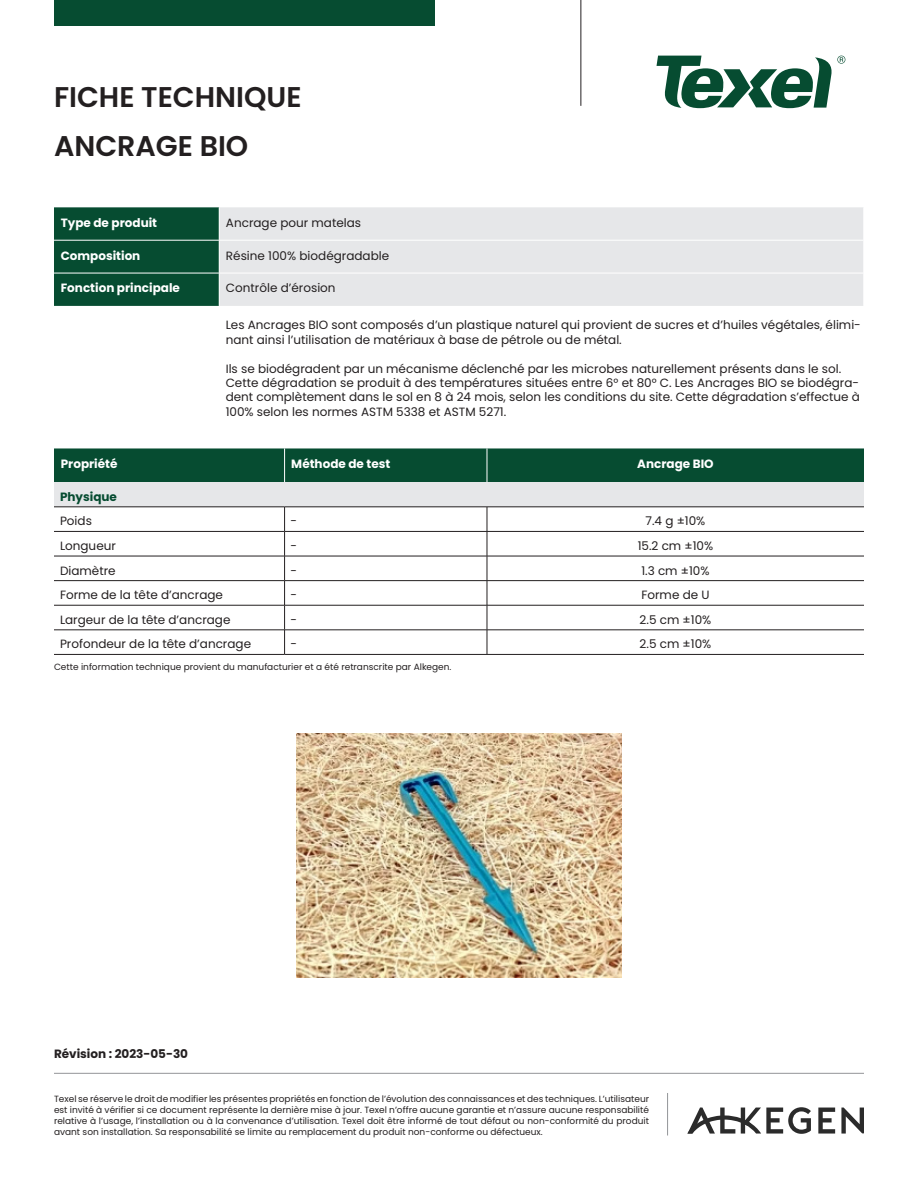
<style>
.page{position:relative;width:918px;height:1188px;background:#fff}
.page>*{position:absolute;margin:0;border:0;box-sizing:border-box;transform-origin:0 0}
.t1{font:600 28.5px/49.1px "Poppins";color:#231f20}
.t2{font:12px/14.4px "Poppins";color:#231f20}
.t3{font:700 12px "Poppins";color:#fff}
.t4{font:700 12px "Poppins";color:#231f20}
.t5{font:700 12px "Poppins";color:#064c31}
.t6{font:9px/10.8px "Poppins";color:#231f20;text-align:justify}
</style>
<div class="page">
<div style="left:54px;top:0;width:380px;height:26px;background:#064c31"></div>
<hr style="left:580px;top:0;width:1px;height:106px;background:#231f20">
<svg style="left:841px;top:1108px;width:23px;height:26px"></svg>
<svg style="left:818px;top:1108px;width:17px;height:26px"></svg>
<svg style="left:687px;top:1107px;width:124px;height:27px"></svg>
<svg style="left:657px;top:56px;width:188px;height:52px"></svg>
<hr style="left:667px;top:1093px;width:1px;height:43px;background:#939598">
<hr style="left:54px;top:1073px;width:810px;height:1px;background:#939598">
<div style="left:54px;top:448px;width:810px;height:34px;background:#064c31"></div>
<div style="left:54px;top:482px;width:810px;height:25px;background:#e6e7e9"></div>
<svg style="left:285px;top:508px;width:579px;height:48px"></svg>
<svg style="left:285px;top:557px;width:579px;height:97px"></svg>
<hr style="left:285px;top:507px;width:202px;height:1px;background:#231f20">
<hr style="left:487px;top:507px;width:377px;height:1px;background:#231f20">
<hr style="left:285px;top:531px;width:202px;height:1px;background:#231f20">
<hr style="left:487px;top:531px;width:377px;height:1px;background:#231f20">
<hr style="left:285px;top:556px;width:202px;height:1px;background:#231f20">
<hr style="left:487px;top:556px;width:377px;height:1px;background:#231f20">
<hr style="left:285px;top:580px;width:202px;height:1px;background:#231f20">
<hr style="left:487px;top:580px;width:377px;height:1px;background:#231f20">
<hr style="left:285px;top:605px;width:202px;height:1px;background:#231f20">
<hr style="left:487px;top:605px;width:377px;height:1px;background:#231f20">
<hr style="left:285px;top:630px;width:202px;height:1px;background:#231f20">
<svg style="left:54px;top:507px;width:231px;height:147px"></svg>
<hr style="left:487px;top:630px;width:377px;height:1px;background:#231f20">
<svg style="left:487px;top:507px;width:1px;height:147px"></svg>
<hr style="left:54px;top:654px;width:231px;height:1px;background:#231f20">
<hr style="left:285px;top:654px;width:202px;height:1px;background:#231f20">
<hr style="left:487px;top:654px;width:377px;height:1px;background:#231f20">
<hr style="left:284px;top:448px;width:1px;height:34px;background:#fff">
<hr style="left:487px;top:448px;width:1px;height:34px;background:#fff">
<div style="left:54px;top:207px;width:165px;height:99px;background:#064c31"></div>
<div style="left:220px;top:207px;width:643px;height:99px;background:#e6e7e9"></div>
<hr style="left:219px;top:240px;width:645px;height:1px;background:#fff">
<hr style="left:219px;top:273px;width:645px;height:1px;background:#fff">
<hr style="left:54px;top:240px;width:165px;height:1px;background:#fff">
<hr style="left:54px;top:273px;width:165px;height:1px;background:#fff">
<img style="left:296px;top:734px;width:326px;height:244px">
<h1 class="t1" style="left:54px;top:72px;width:249px">FICHE TECHNIQUE<br>ANCRAGE BIO</h1>
<p class="t3" style="left:61px;top:216px;width:98px">Type de produit</p>
<p class="t2" style="left:226px;top:215px;width:137px">Ancrage pour matelas</p>
<p class="t3" style="left:61px;top:248px;width:81px">Composition</p>
<p class="t2" style="left:226px;top:248px;width:165px">Résine 100% biodégradable</p>
<p class="t3" style="left:61px;top:281px;width:121px">Fonction principale</p>
<p class="t2" style="left:226px;top:281px;width:111px">Contrôle d’érosion</p>
<p class="t2" style="left:226px;top:318px;width:637px">Les Ancrages BIO sont composés d’un plastique naturel qui provient de sucres et d’huiles végétales, élimi&shy;nant ainsi l’utilisation de matériaux à base de pétrole ou de métal.</p>
<p class="t2" style="left:226px;top:361px;width:636px">Ils se biodégradent par un mécanisme déclenché par les microbes naturellement présents dans le sol.<br>Cette dégradation se produit à des températures situées entre 6° et 80° C. Les Ancrages BIO se biodégra&shy;dent complètement dans le sol en 8 à 24 mois, selon les conditions du site. Cette dégradation s’effectue à 100% selon les normes ASTM 5338 et ASTM 5271.</p>
<p class="t3" style="left:61px;top:457px;width:58px">Propriété</p>
<p class="t3" style="left:291px;top:457px;width:101px">Méthode de test</p>
<p class="t3" style="left:637px;top:457px;width:78px">Ancrage BIO</p>
<p class="t5" style="left:60px;top:490px;width:59px">Physique</p>
<p class="t2" style="left:60px;top:514px;width:33px">Poids</p>
<p class="t2" style="left:291px;top:514px;width:8px">-</p>
<p class="t2" style="left:646px;top:514px;width:61px">7.4 g ±10%</p>
<p class="t2" style="left:60px;top:539px;width:57px">Longueur</p>
<p class="t2" style="left:291px;top:539px;width:8px">-</p>
<p class="t2" style="left:638px;top:539px;width:77px">15.2 cm ±10%</p>
<p class="t2" style="left:60px;top:563px;width:57px">Diamètre</p>
<p class="t2" style="left:291px;top:563px;width:8px">-</p>
<p class="t2" style="left:641px;top:563px;width:70px">1.3 cm ±10%</p>
<p class="t2" style="left:60px;top:588px;width:165px">Forme de la tête d’ancrage</p>
<p class="t2" style="left:291px;top:588px;width:8px">-</p>
<p class="t2" style="left:641px;top:588px;width:70px">Forme de U</p>
<p class="t2" style="left:60px;top:612px;width:172px">Largeur de la tête d’ancrage</p>
<p class="t2" style="left:291px;top:612px;width:8px">-</p>
<p class="t2" style="left:640px;top:612px;width:73px">2.5 cm ±10%</p>
<p class="t2" style="left:60px;top:637px;width:193px">Profondeur de la tête d’ancrage</p>
<p class="t2" style="left:291px;top:637px;width:8px">-</p>
<p class="t2" style="left:640px;top:637px;width:73px">2.5 cm ±10%</p>
<p class="t6" style="left:54px;top:661px;width:399px">Cette information technique provient du manufacturier et a été retranscrite par Alkegen.</p>
<p class="t4" style="left:54px;top:1047px;width:136px">Révision : 2023-05-30</p>
<p class="t6" style="left:54px;top:1094px;width:597px">Texel se réserve le droit de modifier les présentes propriétés en fonction de l’évolution des connaissances et des techniques. L’utilisateur est invité à vérifier si ce document représente la dernière mise à jour. Texel n’offre aucune garantie et n’assure aucune responsabilité relative à l’usage, l’installation ou à la convenance d’utilisation. Texel doit être informé de tout défaut ou non-conformité du produit avant son installation. Sa responsabilité se limite au remplacement du produit non-conforme ou défectueux.</p>
</div>
